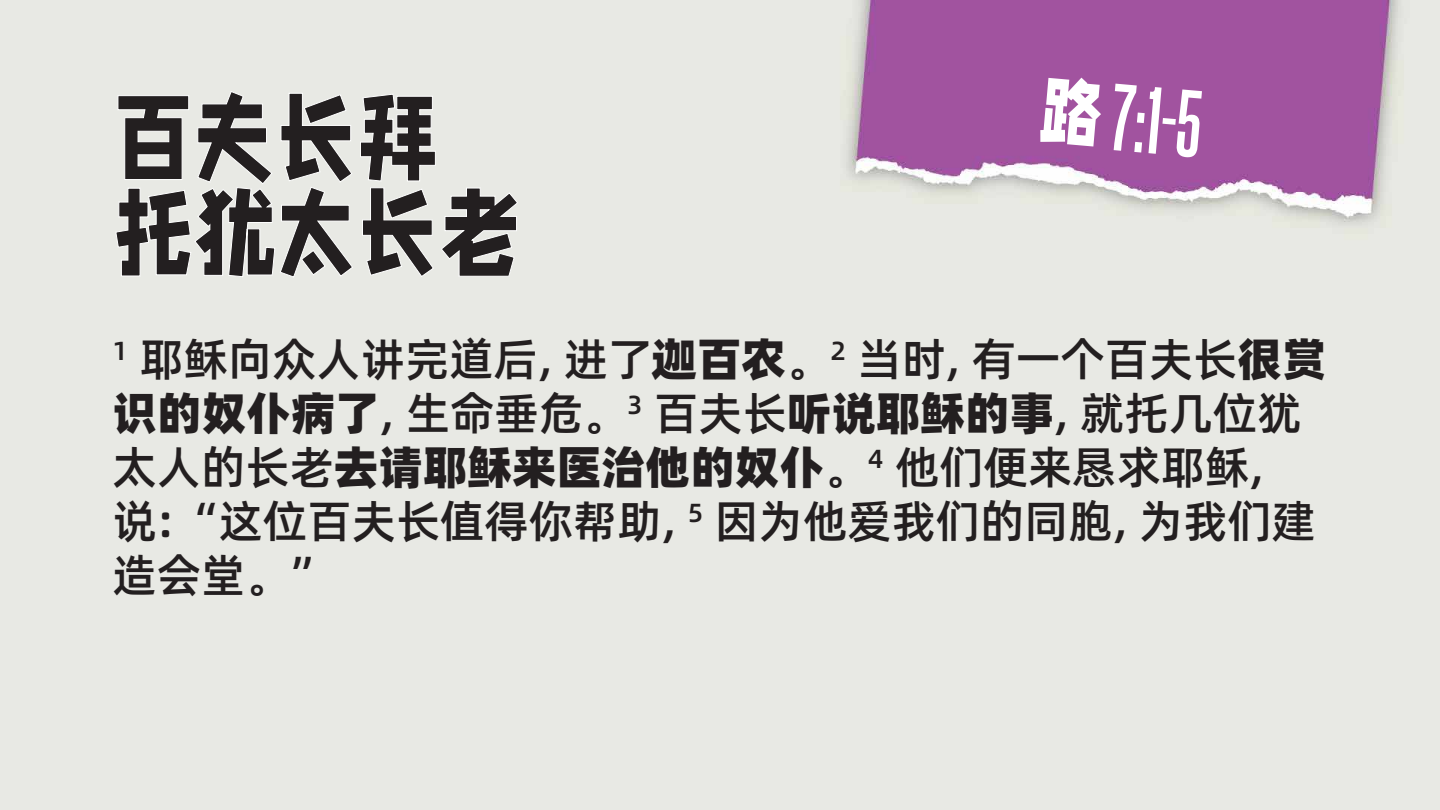
<style>
.page{position:relative;width:1440px;height:810px;background:#fff}
.page>*{position:absolute;margin:0;border:0;box-sizing:border-box;transform-origin:0 0}
.t1{font:88.12px/94.5px "Zi Zhi Qu Xi Mai Ti";color:#231f20}
.t2{font:700 80.7px "Steelfish Rg";color:#fff}
.t3{font:500 45px/54px "Alibaba Pu Hui Ti";color:#231f20}
.s1{font-family:"Zi Zhi Qu Xi Mai Ti";font-weight:400;font-size:67.28px}
.s2{font-weight:800}
</style>
<div class="page">
<img style="left:0;top:0;width:1440px;height:810px">
<svg style="left:115px;top:91px;width:239px;height:187px;background:#e9eae6"></svg>
<svg style="left:360px;top:93px;width:159px;height:185px;background:#e9eae5"></svg>
<h1 class="t1" style="left:113px;top:93px;width:409px">百夫长拜托犹太长老</h1>
<h2 class="t2" style="left:1046px;top:53px;width:163px;rotate:5deg"><span class="s1">路</span>7:1-5</h2>
<p class="t3" style="left:113px;top:329px;width:1216px"><sup>1</sup> 耶稣向众人讲完道后, 进了<span class="s2">迦百农</span>。<sup>2</sup> 当时, 有一个百夫长<span class="s2">很赏识的奴仆病了</span>, 生命垂危。<sup>3</sup> 百夫长<span class="s2">听说耶稣的事</span>, 就托几位犹太人的长老<span class="s2">去请耶稣来医治他的奴仆</span>。<sup>4</sup> 他们便来恳求耶稣,说:“这位百夫长值得你帮助, <sup>5</sup> 因为他爱我们的同胞, 为我们建造会堂。”</p>
</div>
